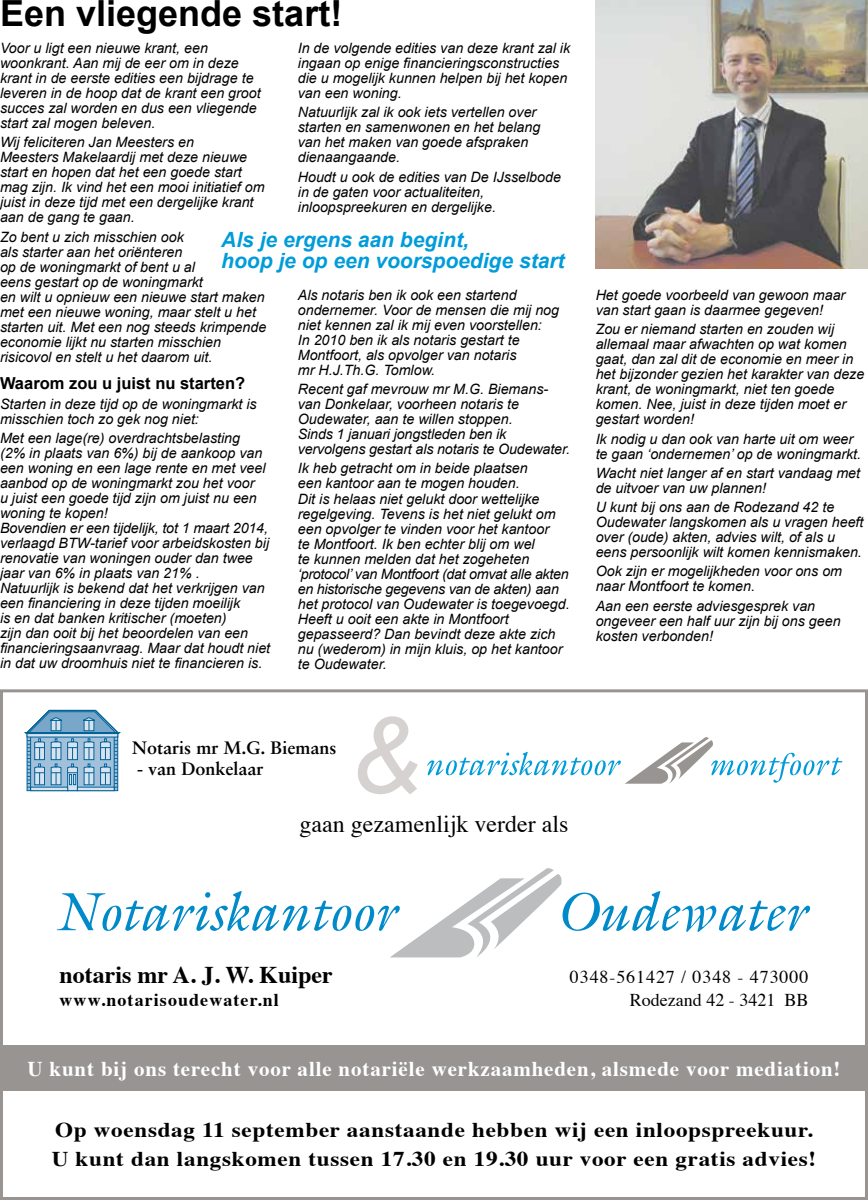
<style>
.page{position:relative;width:868px;height:1200px;background:#fff}
.page>*{position:absolute;margin:0;border:0;box-sizing:border-box;transform-origin:0 0}
.t1{font:italic 104.7px "Arial";color:#d5d2d1}
.t2{font:700 36px "Arial";color:#000}
.t3{font:24px "Times";color:#000}
.t4{font:700 24px "Times";color:#000}
.t5{font:700 21px/28.5px "Times";letter-spacing:.03em;color:#000;scale:1.1 1}
.t6{font:700 21px "Times";letter-spacing:.04em;color:#fff}
.t7{font:italic 700 21px/21px "Arial";color:#009cda}
.t8{font:700 18px "Sabon";color:#000}
.t9{font:18px "Times";letter-spacing:.05em;color:#000}
.t10{font:700 18px "Times";letter-spacing:.06em;color:#000}
.t11{font:18px "Times";color:#000}
.t12{font:700 16.5px "Arial";color:#000}
.t13{font:italic 14.25px/15px "Arial";color:#000}
</style>
<div class="page">
<div style="left:0;top:689px;width:867px;height:510px;border:3px solid #979492"></div>
<svg style="left:427px;top:737px;width:415px;height:46px"></svg>
<img style="left:595px;top:0;width:272px;height:268px">
<svg style="left:24px;top:709px;width:97px;height:82px;background:#8cb5d0"></svg>
<svg style="left:57px;top:868px;width:753px;height:89px"></svg>
<div style="left:0;top:1044px;width:867px;height:46px;background:#979492"></div>
<h2 class="t2" style="left:0;top:-10px;width:344px">Een vliegende start!</h2>
<p class="t13" style="left:0;top:41px;width:262px">Voor u ligt een nieuwe krant, een woonkrant. Aan mij de eer om in deze krant in de eerste edities een bijdrage te leveren in de hoop dat de krant een groot succes zal worden en dus een vliegende start zal mogen beleven.</p>
<p class="t13" style="left:0;top:135px;width:266px">Wij feliciteren Jan Meesters en<br>Meesters Makelaardij met deze nieuwe start en hopen dat het een goede start mag zijn. Ik vind het een mooi initiatief om juist in deze tijd met een dergelijke krant aan de gang te gaan.</p>
<p class="t13" style="left:0;top:229px;width:268px">Zo bent u zich misschien ook<br>als starter aan het oriënteren<br>op de woningmarkt of bent u al<br>eens gestart op de woningmarkt<br>en wilt u opnieuw een nieuwe start maken met een nieuwe woning, maar stelt u het starten uit. Met een nog steeds krimpende economie lijkt nu starten misschien risicovol en stelt u het daarom uit.</p>
<p class="t12" style="left:0;top:372px;width:247px">Waarom zou u juist nu starten?</p>
<p class="t13" style="left:0;top:396px;width:258px">Starten in deze tijd op de woningmarkt is misschien toch zo gek nog niet:</p>
<p class="t13" style="left:0;top:430px;width:272px">Met een lage(re) overdrachtsbelasting<br>(2% in plaats van 6%) bij de aankoop van een woning en een lage rente en met veel aanbod op de woningmarkt zou het voor<br>u juist een goede tijd zijn om juist nu een woning te kopen!<br>Bovendien er een tijdelijk, tot 1 maart 2014, verlaagd BTW-tarief voor arbeidskosten bij renovatie van woningen ouder dan twee jaar van 6% in plaats van 21% .<br>Natuurlijk is bekend dat het verkrijgen van een financiering in deze tijden moeilijk<br>is en dat banken kritischer (moeten)<br>zijn dan ooit bij het beoordelen van een financieringsaanvraag. Maar dat houdt niet in dat uw droomhuis niet te financieren is.</p>
<p class="t13" style="left:298px;top:41px;width:274px">In de volgende edities van deze krant zal ik ingaan op enige financieringsconstructies die u mogelijk kunnen helpen bij het kopen van een woning.</p>
<p class="t13" style="left:298px;top:105px;width:244px">Natuurlijk zal ik ook iets vertellen over starten en samenwonen en het belang van het maken van goede afspraken dienaangaande.</p>
<p class="t13" style="left:298px;top:169px;width:264px">Houdt u ook de edities van De IJsselbode in de gaten voor actualiteiten, inloopspreekuren en dergelijke.</p>
<h3 class="t7" style="left:221px;top:229px;width:345px">Als je ergens aan begint,<br>hoop je op een voorspoedige start</h3>
<p class="t13" style="left:298px;top:287px;width:263px">Als notaris ben ik ook een startend ondernemer. Voor de mensen die mij nog niet kennen zal ik mij even voorstellen:<br>In 2010 ben ik als notaris gestart te Montfoort, als opvolger van notaris<br>mr H.J.Th.G. Tomlow.</p>
<p class="t13" style="left:298px;top:382px;width:274px">Recent gaf mevrouw mr M.G. Biemans&shy;van Donkelaar, voorheen notaris te Oudewater, aan te willen stoppen.<br>Sinds 1 januari jongstleden ben ik vervolgens gestart als notaris te Oudewater.</p>
<p class="t13" style="left:298px;top:461px;width:273px">Ik heb getracht om in beide plaatsen<br>een kantoor aan te mogen houden.<br>Dit is helaas niet gelukt door wettelijke regelgeving. Tevens is het niet gelukt om een opvolger te vinden voor het kantoor<br>te Montfoort. Ik ben echter blij om wel<br>te kunnen melden dat het zogeheten ‘protocol’ van Montfoort (dat omvat alle akten en historische gegevens van de akten) aan het protocol van Oudewater is toegevoegd.<br>Heeft u ooit een akte in Montfoort gepasseerd? Dan bevindt deze akte zich nu (wederom) in mijn kluis, op het kantoor te Oudewater.</p>
<p class="t8" style="left:132px;top:736px;width:206px">Notaris mr M.G. Biemans</p>
<p class="t8" style="left:137px;top:757px;width:128px">- van Donkelaar</p>
<h1 class="t1" style="left:349px;top:687px;width:71px">&amp;</h1>
<h3 class="t3" style="left:299px;top:801px;width:270px">gaan gezamenlijk verder als</h3>
<p class="t13" style="left:595px;top:287px;width:251px">Het goede voorbeeld van gewoon maar van start gaan is daarmee gegeven!</p>
<p class="t13" style="left:595px;top:322px;width:270px">Zou er niemand starten en zouden wij allemaal maar afwachten op wat komen gaat, dan zal dit de economie en meer in het bijzonder gezien het karakter van deze krant, de woningmarkt, niet ten goede komen. Nee, juist in deze tijden moet er gestart worden!</p>
<p class="t13" style="left:595px;top:431px;width:267px">Ik nodig u dan ook van harte uit om weer te gaan ‘ondernemen’ op de woningmarkt.</p>
<p class="t13" style="left:595px;top:465px;width:266px">Wacht niet langer af en start vandaag met de uitvoer van uw plannen!</p>
<p class="t13" style="left:595px;top:499px;width:269px">U kunt bij ons aan de Rodezand 42 te Oudewater langskomen als u vragen heeft over (oude) akten, advies wilt, of als u eens persoonlijk wilt komen kennismaken.</p>
<p class="t13" style="left:595px;top:564px;width:248px">Ook zijn er mogelijkheden voor ons om naar Montfoort te komen.</p>
<p class="t13" style="left:595px;top:598px;width:246px">Aan een eerste adviesgesprek van ongeveer een half uur zijn bij ons geen kosten verbonden!</p>
<h3 class="t4" style="left:60px;top:951px;width:274px">notaris mr A. J. W. Kuiper</h3>
<p class="t9" style="left:569px;top:960px;width:240px">0348-561427 / 0348 - 473000</p>
<p class="t10" style="left:60px;top:982px;width:221px">www.notarisoudewater.nl</p>
<p class="t11" style="left:629px;top:982px;width:180px">Rodezand 42 - 3421 BB</p>
<h3 class="t6" style="left:27px;top:1048px;width:814px">U kunt bij ons terecht voor alle notariële werkzaamheden, alsmede voor mediation!</h3>
<h3 class="t5" style="left:52px;top:1113px;width:696px">Op woensdag 11 september aanstaande hebben wij een inloopspreekuur.<br>U kunt dan langskomen tussen 17.30 en 19.30 uur voor een gratis advies!</h3>
</div>
